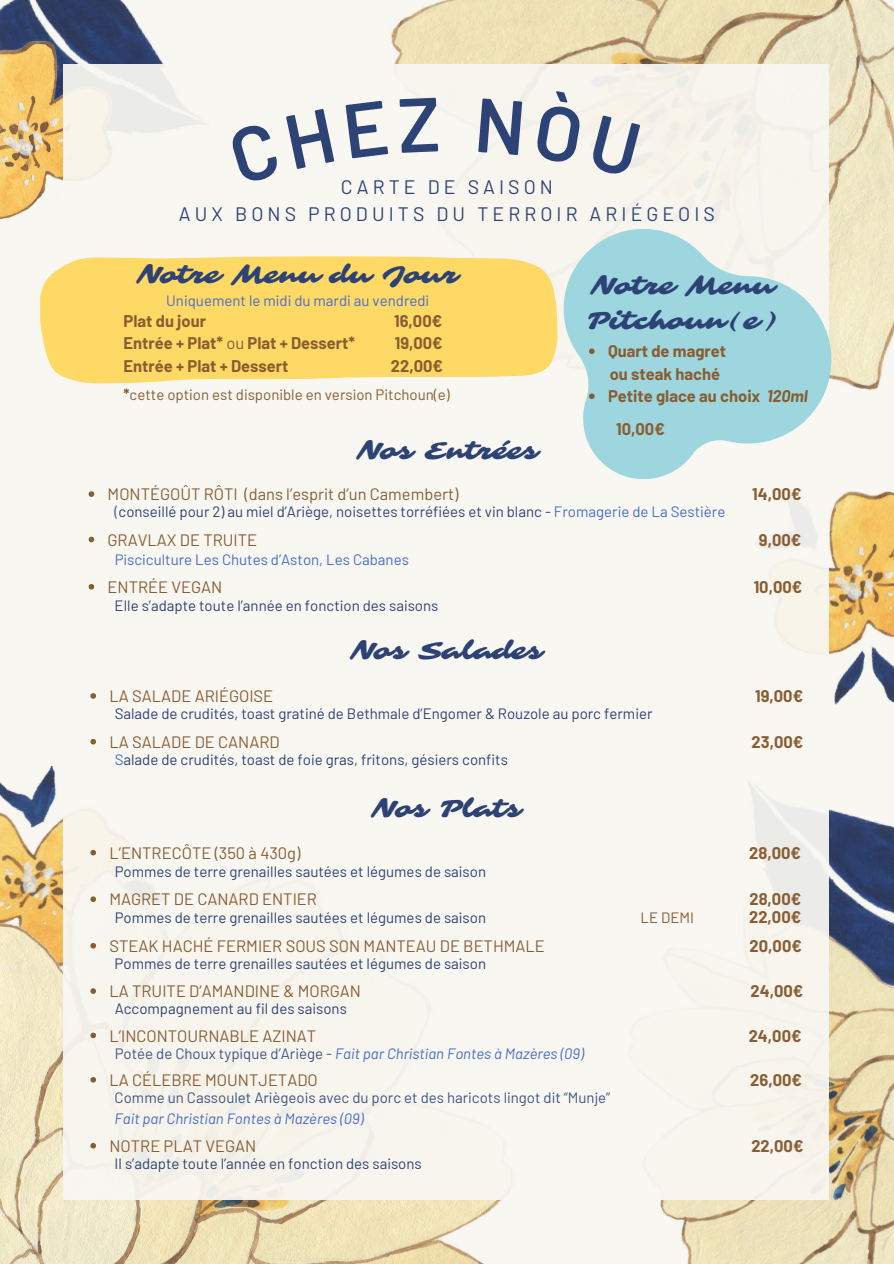
<style>
.page{position:relative;width:894px;height:1264px;background:#fff}
.page>*{position:absolute;margin:0;border:0;box-sizing:border-box;transform-origin:0 0}
.t1{font:25.5px/34.8px "Sarina";color:#2e4375}
.t2{font:19.5px/27px "Barlow";letter-spacing:.21em;color:#2e4375;text-align:center}
.t3{font:16.5px "Barlow";color:#895d32}
.t4{font:700 16.5px "Barlow";color:#895d32}
.t5{font:15px "Barlow";color:#2e4375}
.t6{font:italic 15px "Barlow";color:#476dc6}
.t7{font:15px "Barlow";color:#476dc6}
.t8{font:15px "Barlow";color:#405584}
.t9{font:15px "Barlow";color:#895d32}
.s1{font-weight:400}
.s2{font-weight:700}
.s3{font-style:italic}
.s4{color:#405584}
.s5{color:#476dc6}
.s6{font-style:normal;color:#405584}
</style>
<div class="page">
<div style="left:0;top:0;width:893px;height:1263px;background:#f8f7f2"></div>
<img style="left:0;top:765px;width:63px;height:100px">
<img style="left:0;top:865px;width:502px;height:398px">
<img style="left:390px;top:0;width:503px;height:391px">
<img style="left:828px;top:809px;width:65px;height:57px">
<img style="left:660px;top:866px;width:233px;height:397px">
<img style="left:828px;top:491px;width:65px;height:214px">
<img style="left:0;top:0;width:164px;height:64px">
<img style="left:0;top:39px;width:115px;height:181px">
<div style="left:63px;top:64px;width:765px;height:1135px;background:#f8f7f2"></div>
<svg style="left:40px;top:256px;width:510px;height:127px;background:#feda6f"></svg>
<svg style="left:550px;top:223px;width:290px;height:270px;fill:#9dd6df"></svg>
<svg style="left:89px;top:491px;width:5px;height:6px"></svg>
<svg style="left:89px;top:584px;width:5px;height:5px"></svg>
<svg style="left:89px;top:536px;width:5px;height:6px"></svg>
<svg style="left:90px;top:693px;width:6px;height:5px"></svg>
<svg style="left:90px;top:739px;width:6px;height:5px"></svg>
<svg style="left:90px;top:849px;width:6px;height:6px"></svg>
<svg style="left:90px;top:943px;width:6px;height:5px"></svg>
<svg style="left:90px;top:988px;width:6px;height:5px"></svg>
<svg style="left:90px;top:1032px;width:6px;height:6px"></svg>
<svg style="left:90px;top:1077px;width:6px;height:5px"></svg>
<svg style="left:90px;top:896px;width:6px;height:6px"></svg>
<svg style="left:588px;top:348px;width:6px;height:6px"></svg>
<svg style="left:588px;top:393px;width:6px;height:6px"></svg>
<svg style="left:90px;top:1142px;width:6px;height:6px"></svg>
<svg style="left:487px;top:98px;width:35px;height:51px"></svg>
<svg style="left:534px;top:91px;width:106px;height:77px"></svg>
<p class="t2" style="left:179px;top:173px;width:537px">CARTE DE SAISON<br>AUX BONS PRODUITS DU TERROIR ARIÉGEOIS</p>
<p class="t1" style="left:137px;top:258px;width:323px">Notre Menu du Jour</p>
<p class="t7" style="left:166px;top:291px;width:264px">Uniquement le midi du mardi au vendredi</p>
<p class="t4" style="left:123px;top:310px;width:84px">Plat du jour</p>
<p class="t4" style="left:394px;top:310px;width:50px">16,00€</p>
<h1 class="t4" style="left:123px;top:333px;width:233px">Entrée + Plat* <span class="s1">ou</span> Plat + Dessert*</h1>
<h1 class="t4" style="left:394px;top:333px;width:49px">19,00€</h1>
<h3 class="t4" style="left:123px;top:355px;width:166px">Entrée + Plat + Dessert</h3>
<h3 class="t4" style="left:391px;top:355px;width:54px">22,00€</h3>
<p class="t9" style="left:123px;top:385px;width:327px"><span class="s2">*</span>cette option est disponible en version Pitchoun(e)</p>
<p class="t1" style="left:586px;top:269px;width:194px">Notre Menu<br>Pitchoun(e)</p>
<p class="t4" style="left:608px;top:341px;width:120px">Quart de magret</p>
<p class="t4" style="left:609px;top:363px;width:112px">ou steak haché</p>
<p class="t4" style="left:608px;top:386px;width:201px">Petite glace au choix <span class="s3">120ml</span></p>
<p class="t4" style="left:616px;top:418px;width:50px">10,00€</p>
<p class="t1" style="left:356px;top:433px;width:183px">Nos Entrées</p>
<p class="t3" style="left:108px;top:484px;width:352px">MONTÉGOÛT RÔTI (dans l’esprit d’un Camembert)</p>
<p class="t4" style="left:752px;top:484px;width:51px">14,00€</p>
<p class="t5" style="left:115px;top:502px;width:612px"><span class="s4">(</span>conseillé pour 2) au miel d’Ariège, noisettes torréfiées et vin blanc - <span class="s5">Fromagerie de La Sestière</span></p>
<p class="t3" style="left:108px;top:529px;width:151px">GRAVLAX DE TRUITE</p>
<p class="t4" style="left:758px;top:529px;width:44px">9,00€</p>
<p class="t7" style="left:115px;top:549px;width:296px">Pisciculture Les Chutes d’Aston, Les Cabanes</p>
<p class="t3" style="left:108px;top:576px;width:116px">ENTRÉE VEGAN</p>
<p class="t4" style="left:753px;top:576px;width:50px">10,00€</p>
<p class="t5" style="left:115px;top:596px;width:325px">Elle s’adapte toute l’année en fonction des saisons</p>
<h4 class="t1" style="left:350px;top:633px;width:194px">Nos Salades</h4>
<p class="t3" style="left:109px;top:685px;width:165px">LA SALADE ARIÉGOISE</p>
<p class="t4" style="left:755px;top:685px;width:49px">19,00€</p>
<p class="t5" style="left:115px;top:704px;width:539px">Salade de crudités, toast gratiné de Bethmale d’Engomer &amp; Rouzole au porc fermier</p>
<p class="t3" style="left:109px;top:731px;width:172px">LA SALADE DE CANARD</p>
<p class="t4" style="left:751px;top:731px;width:53px">23,00€</p>
<p class="t5" style="left:115px;top:750px;width:395px"><span class="s5">S</span>alade de crudités, toast de foie gras, fritons, gésiers confits</p>
<p class="t1" style="left:371px;top:792px;width:152px">Nos Plats</p>
<p class="t3" style="left:109px;top:842px;width:192px">L’ENTRECÔTE (350 à 430g)</p>
<p class="t4" style="left:749px;top:842px;width:53px">28,00€</p>
<p class="t5" style="left:115px;top:862px;width:373px">Pommes de terre grenailles sautées et légumes de saison</p>
<p class="t3" style="left:109px;top:888px;width:209px">MAGRET DE CANARD ENTIER</p>
<p class="t4" style="left:749px;top:888px;width:53px">28,00€</p>
<p class="t5" style="left:115px;top:907px;width:373px">Pommes de terre grenailles sautées et légumes de saison</p>
<p class="t4" style="left:748px;top:906px;width:54px">22,00€</p>
<p class="t9" style="left:640px;top:907px;width:55px">LE DEMI</p>
<p class="t3" style="left:109px;top:935px;width:437px">STEAK HACHÉ FERMIER SOUS SON MANTEAU DE BETHMALE</p>
<p class="t4" style="left:749px;top:935px;width:54px">20,00€</p>
<p class="t5" style="left:115px;top:954px;width:373px">Pommes de terre grenailles sautées et légumes de saison</p>
<p class="t3" style="left:109px;top:980px;width:253px">LA TRUITE D’AMANDINE &amp; MORGAN</p>
<p class="t4" style="left:750px;top:980px;width:54px">24,00€</p>
<p class="t5" style="left:115px;top:999px;width:234px">Accompagnement au fil des saisons</p>
<p class="t3" style="left:109px;top:1025px;width:208px">L’INCONTOURNABLE AZINAT</p>
<p class="t4" style="left:748px;top:1025px;width:54px">24,00€</p>
<p class="t6" style="left:115px;top:1043px;width:470px"><span class="s6">Potée de Choux typique d’Ariège -</span> Fait par Christian Fontes à Mazères (09)</p>
<p class="t3" style="left:109px;top:1069px;width:210px">LA CÉLEBRE MOUNTJETADO</p>
<p class="t4" style="left:750px;top:1069px;width:53px">26,00€</p>
<h5 class="t8" style="left:115px;top:1088px;width:497px">Comme un Cassoulet Ariègeois avec du porc et des haricots lingot dit “Munje”</h5>
<p class="t6" style="left:115px;top:1108px;width:250px">Fait par Christian Fontes à Mazères (09)</p>
<p class="t3" style="left:109px;top:1135px;width:148px">NOTRE PLAT VEGAN</p>
<p class="t4" style="left:751px;top:1135px;width:54px">22,00€</p>
<p class="t5" style="left:115px;top:1153px;width:308px">Il s’adapte toute l’année en fonction des saisons</p>
</div>
